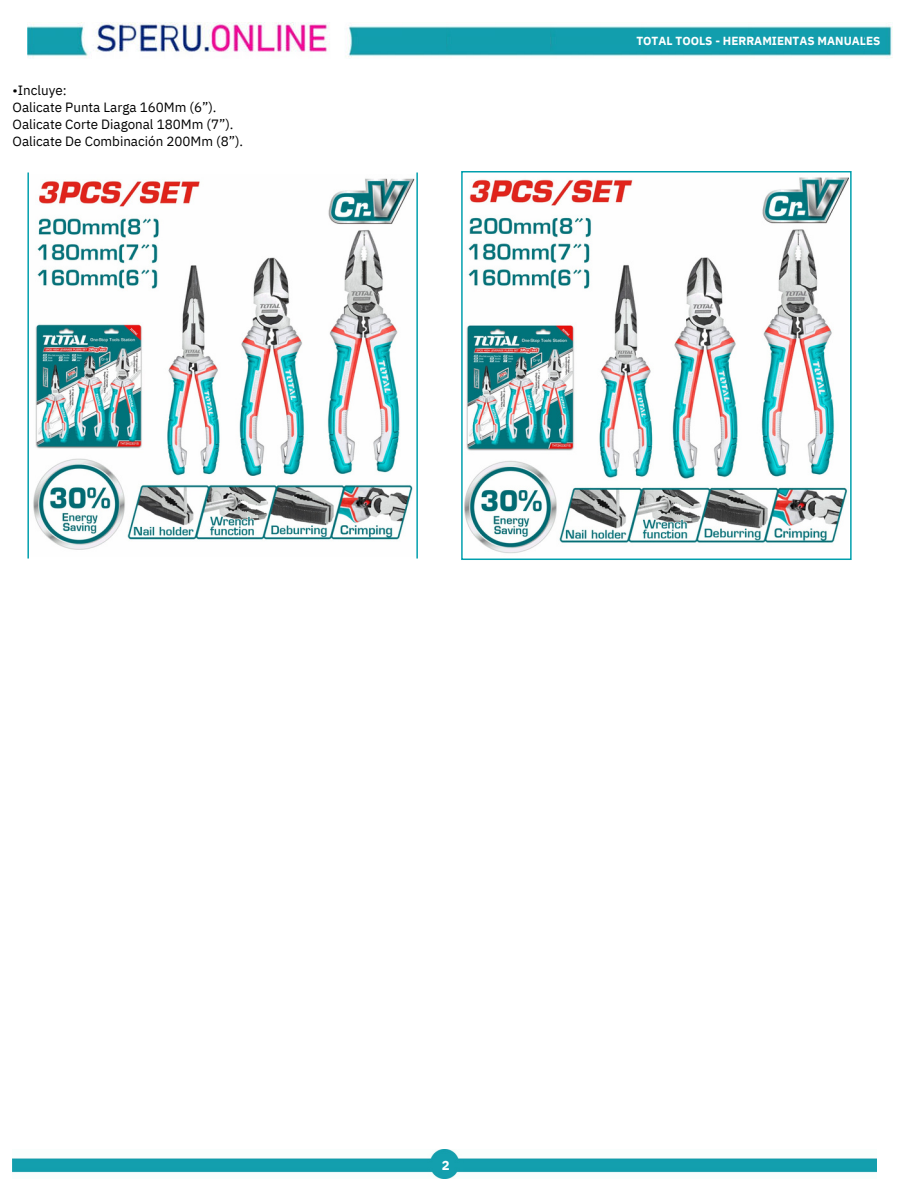
<style>
.page{position:relative;width:918px;height:1188px;background:#fff}
.page>*{position:absolute;margin:0;border:0;box-sizing:border-box;transform-origin:0 0}
.t1{font:13.35px/16.8px "IBM Plex Sans";color:#000}
.t2{font:700 13.05px "IBM Plex Sans";color:#fff}
.t3{font:700 11.7px "IBM Plex Sans";color:#fff}
</style>
<div class="page">
<svg style="left:27px;top:172px;width:391px;height:387px"></svg>
<img style="left:30px;top:174px;width:385px;height:382px">
<svg style="left:461px;top:171px;width:391px;height:389px"></svg>
<img style="left:464px;top:174px;width:385px;height:382px">
<img style="left:13px;top:1150px;width:864px;height:29px">
<img style="left:27px;top:23px;width:865px;height:36px">
<img style="left:446px;top:23px;width:105px;height:36px">
<img style="left:551px;top:23px;width:90px;height:36px">
<img style="left:641px;top:23px;width:108px;height:36px">
<img style="left:749px;top:23px;width:116px;height:36px">
<p class="t1" style="left:13px;top:81px;width:232px">•Incluye:<br>Oalicate Punta Larga 160Mm (6”).<br>Oalicate Corte Diagonal 180Mm (7”).<br>Oalicate De Combinación 200Mm (8”).</p>
<p class="t3" style="left:636px;top:31px;width:246px">TOTAL TOOLS - HERRAMIENTAS MANUALES</p>
<p class="t3" style="left:617px;top:32px;width:243px">TOTAL TOOLS - HERRAMIENTAS MANUALES</p>
<p class="t2" style="left:442px;top:1155px;width:9px">2</p>
</div>
